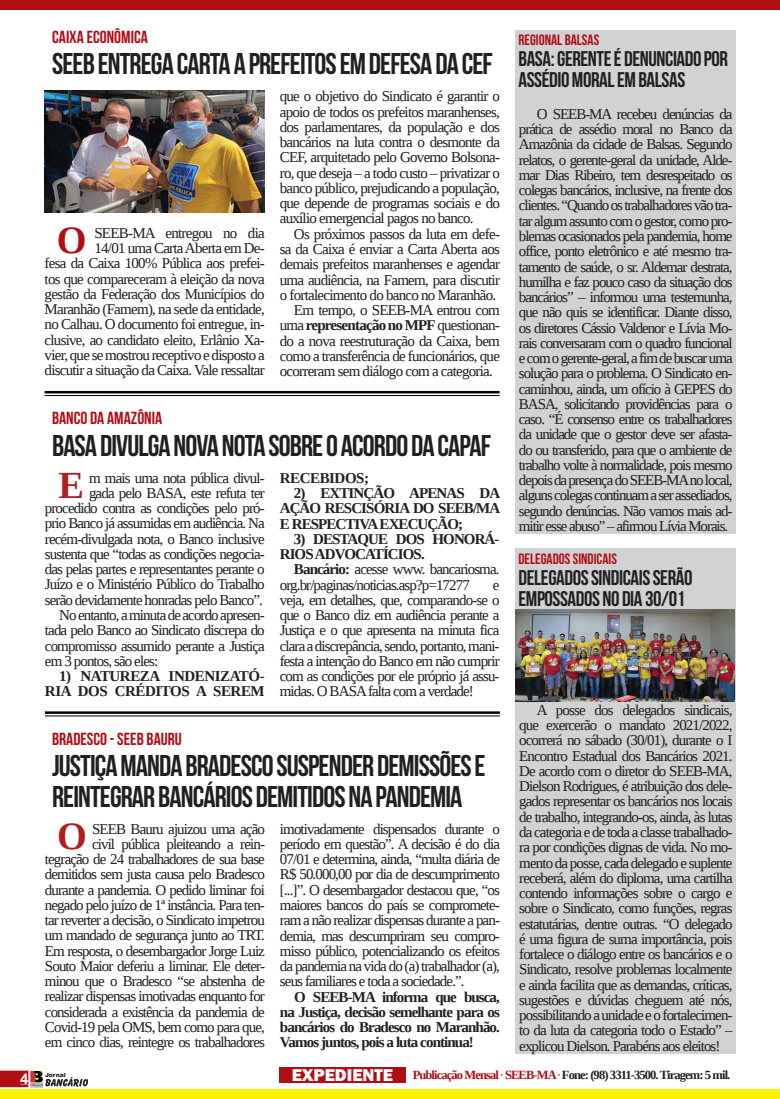
<style>
.page{position:relative;width:780px;height:1099px;background:#fff}
.page>*{position:absolute;margin:0;border:0;box-sizing:border-box;transform-origin:0 0}
.t1{font:700 38.25px "Liberation Serif";color:#af1f22}
.t2{font:700 38.25px "Liberation Serif";color:#b00d15}
.t3{font:30px/31.2px "Bebas Neue";letter-spacing:-.03em;color:#231f20}
.t4{font:21.25px/21.2px "Bebas Neue";letter-spacing:-.02em;color:#231f20}
.t5{font:17.5px "Bebas Neue";color:#b00d15}
.t6{font:15px/15.2px "Liberation Serif";letter-spacing:-.06em;color:#231f20;text-align:justify}
.t7{font:700 15px/15.2px "Liberation Serif";letter-spacing:-.06em;color:#231f20;text-align:justify}
.t8{font:700 15px/15.2px "Liberation Serif";letter-spacing:-.03em;color:#231f20;text-align:right}
.t9{font:15px "Bebas Neue";color:#b00d15}
.t10{font:700 15px "Arial";color:#fff}
.t11{font:700 12.5px "Liberation Serif";letter-spacing:-.07em;color:#231f20}
.t12{font:900 6px "Arial";color:#231f20}
.s1{font-weight:400}
.s2{font-weight:700}
.s3{font-family:"Franklin Gothic";font-weight:800;font-size:17.5px;color:#fff}
.s4{color:#b00d15}
.s5{font-weight:400;color:#b00d15}
</style>
<div class="page">
<svg style="left:0;top:1070px;width:88px;height:18px"></svg>
<div style="left:0;top:1089px;width:779px;height:9px;background:#fff101"></div>
<div style="left:0;top:0;width:779px;height:10px;background:#b00d15"></div>
<div style="left:279px;top:1067px;width:126px;height:15px;background:#b00d15"></div>
<div style="left:515px;top:548px;width:220px;height:505px;background:#d1d2d4"></div>
<div style="left:515px;top:30px;width:220px;height:503px;background:#d1d2d4"></div>
<hr style="left:45px;top:391px;width:454px;height:2px;background:#000">
<hr style="left:45px;top:395px;width:454px;height:1px;background:#000">
<img style="left:45px;top:90px;width:220px;height:122px">
<hr style="left:45px;top:711px;width:455px;height:2px;background:#000">
<hr style="left:45px;top:715px;width:455px;height:1px;background:#000">
<img style="left:515px;top:609px;width:220px;height:92px">
<p class="t5" style="left:52px;top:27px;width:97px">CAIXA ECONÔMICA</p>
<h2 class="t3" style="left:52px;top:48px;width:442px">SEEB ENTREGA CARTA A PREFEITOS EM DEFESA DA CEF</h2>
<p class="t6" style="left:45px;top:225px;width:222px;text-align:right">SEEB-MA entregou no dia<br>14/01 uma Carta Aberta em De-<br>fesa da Caixa 100% Pública aos prefei&shy;tos que compareceram à eleição da nova gestão da Federação dos Municípios do Maranhão (Famem), na sede da entidade, no Calhau. O documento foi entregue, in&shy;clusive, ao candidato eleito, Erlânio Xa&shy;vier, que se mostrou receptivo e disposto a discutir a situação da Caixa. Vale ressaltar</p>
<h1 class="t2" style="left:57px;top:214px;width:31px">O</h1>
<p class="t6" style="left:280px;top:89px;width:222px">que o objetivo do Sindicato é garantir o apoio de todos os prefeitos maranhenses, dos parlamentares, da população e dos bancários na luta contra o desmonte da CEF, arquitetado pelo Governo Bolsona&shy;ro, que deseja – a todo custo – privatizar o banco público, prejudicando a população, que depende de programas sociais e do auxílio emergencial pagos no banco.</p>
<p class="t6" style="left:294px;top:226px;width:207px">Os próximos passos da luta em defe-</p>
<p class="t6" style="left:280px;top:241px;width:222px">sa da Caixa é enviar a Carta Aberta aos</p>
<p class="t6" style="left:280px;top:256px;width:222px">demais prefeitos maranhenses e agendar</p>
<p class="t6" style="left:280px;top:272px;width:222px">uma audiência, na Famem, para discutir</p>
<p class="t6" style="left:280px;top:287px;width:218px">o fortalecimento do banco no Maranhão.</p>
<p class="t6" style="left:294px;top:302px;width:207px">Em tempo, o SEEB-MA entrou com</p>
<p class="t7" style="left:280px;top:317px;width:222px"><span class="s1">uma</span> representação no MPF <span class="s1">questionan-</span></p>
<p class="t6" style="left:280px;top:333px;width:222px">do a nova reestruturação da Caixa, bem</p>
<p class="t6" style="left:280px;top:348px;width:222px">como a transferência de funcionários, que</p>
<p class="t6" style="left:280px;top:363px;width:215px">ocorreram sem diálogo com a categoria.</p>
<p class="t5" style="left:52px;top:408px;width:112px">BANCO DA AMAZÔNIA</p>
<h2 class="t3" style="left:52px;top:429px;width:440px">BASA DIVULGA NOVA NOTA SOBRE O ACORDO DA CAPAF</h2>
<h1 class="t1" style="left:58px;top:459px;width:27px">E</h1>
<p class="t6" style="left:89px;top:470px;width:177px">m mais uma nota pública divul-</p>
<p class="t8" style="left:280px;top:470px;width:91px">RECEBIDOS;</p>
<p class="t7" style="left:280px;top:485px;width:222px;text-indent:14px">2) EXTINÇÃO APENAS DA AÇÃO RESCISÓRIA DO SEEB/MA E RESPECTIVA EXECUÇÃO;</p>
<p class="t7" style="left:280px;top:531px;width:221px;text-indent:14px">3) DESTAQUE DOS HONORÁ-<br>RIOS ADVOCATÍCIOS.</p>
<p class="t6" style="left:280px;top:561px;width:221px;text-indent:14px"><span class="s2">Bancário:</span> acesse www. bancariosma. org.br/paginas/noticias.asp?p=17277</p>
<p class="t6" style="left:89px;top:485px;width:177px">gada pelo BASA, este refuta ter</p>
<p class="t6" style="left:45px;top:500px;width:221px">procedido contra as condições pelo pró-</p>
<p class="t6" style="left:45px;top:515px;width:221px">prio Banco já assumidas em audiência. Na</p>
<p class="t6" style="left:45px;top:531px;width:221px">recém-divulgada nota, o Banco inclusive</p>
<p class="t6" style="left:45px;top:546px;width:221px">sustenta que “todas as condições negocia-</p>
<p class="t6" style="left:45px;top:561px;width:221px">das pelas partes e representantes perante o</p>
<p class="t6" style="left:45px;top:576px;width:221px">Juízo e o Ministério Público do Trabalho</p>
<p class="t6" style="left:45px;top:592px;width:219px">serão devidamente honradas pelo Banco”.</p>
<p class="t6" style="left:59px;top:607px;width:207px">No entanto, a minuta de acordo apresen-</p>
<p class="t6" style="left:45px;top:622px;width:221px">tada pelo Banco ao Sindicato discrepa do</p>
<p class="t6" style="left:45px;top:637px;width:221px">compromisso assumido perante a Justiça</p>
<p class="t6" style="left:45px;top:653px;width:115px">em 3 pontos, são eles:</p>
<p class="t8" style="left:45px;top:668px;width:221px">1) NATUREZA INDENIZATÓ-<br>RIA DOS CRÉDITOS A SEREM</p>
<p class="t6" style="left:280px;top:577px;width:221px;text-indent:213px">e veja, em detalhes, que, comparando-se o que o Banco diz em audiência perante a Justiça e o que apresenta na minuta fica clara a discrepância, sendo, portanto, mani&shy;festa a intenção do Banco em não cumprir com as condições por ele próprio já assu&shy;midas. O BASA falta com a verdade!</p>
<p class="t5" style="left:52px;top:729px;width:131px">BRADESCO - SEEB BAURU</p>
<h2 class="t3" style="left:52px;top:749px;width:435px">JUSTIÇA MANDA BRADESCO SUSPENDER DEMISSÕES E<br>REINTEGRAR BANCÁRIOS DEMITIDOS NA PANDEMIA</h2>
<h1 class="t1" style="left:57px;top:810px;width:31px">O</h1>
<p class="t6" style="left:45px;top:820px;width:221px;text-align:right">SEEB Bauru ajuizou uma ação<br>civil pública pleiteando a rein&shy;tegração de 24 trabalhadores de sua base demitidos sem justa causa pelo Bradesco durante a pandemia. O pedido liminar foi negado pelo juízo de 1ª instância. Para ten&shy;tar reverter a decisão, o Sindicato impetrou um mandado de segurança junto ao TRT.<br>Em resposta, o desembargador Jorge Luiz Souto Maior deferiu a liminar. Ele deter&shy;minou que o Bradesco “se abstenha de realizar dispensas imotivadas enquanto for considerada a existência da pandemia de Covid-19 pela OMS, bem como para que, em cinco dias, reintegre os trabalhadores</p>
<p class="t6" style="left:280px;top:821px;width:221px">imotivadamente dispensados durante o período em questão”. A decisão é do dia 07/01 e determina, ainda, “multa diária de R$ 50.000,00 por dia de descumprimento [...]”. O desembargador destacou que, “os maiores bancos do país se compromete&shy;ram a não realizar dispensas durante a pan&shy;demia, mas descumpriram seu compro&shy;misso público, potencializando os efeitos da pandemia na vida do (a) trabalhador (a), seus familiares e toda a sociedade.”.</p>
<p class="t7" style="left:280px;top:988px;width:221px;text-indent:14px">O SEEB-MA informa que busca, na Justiça, decisão semelhante para os bancários do Bradesco no Maranhão.<br>Vamos juntos, pois a luta continua!</p>
<p class="t9" style="left:518px;top:31px;width:82px">REGIONAL BALSAS</p>
<h3 class="t4" style="left:518px;top:48px;width:211px">BASA: GERENTE É DENUNCIADO POR<br>ASSÉDIO MORAL EM BALSAS</h3>
<p class="t6" style="left:519px;top:106px;width:215px;text-indent:18px">O SEEB-MA recebeu denúncias da prática de assédio moral no Banco da Amazônia da cidade de Balsas. Segundo relatos, o gerente-geral da unidade, Alde&shy;mar Dias Ribeiro, tem desrespeitado os colegas bancários, inclusive, na frente dos clientes. “Quando os trabalhadores vão tra&shy;tar algum assunto com o gestor, como pro&shy;blemas ocasionados pela pandemia, home office, ponto eletrônico e até mesmo tra&shy;tamento de saúde, o sr. Aldemar destrata, humilha e faz pouco caso da situação dos bancários” – informou uma testemunha, que não quis se identificar. Diante disso, os diretores Cássio Valdenor e Lívia Mo&shy;rais conversaram com o quadro funcional e com o gerente-geral, a fim de buscar uma solução para o problema. O Sindicato en&shy;caminhou, ainda, um ofício à GEPES do BASA, solicitando providências para o caso. “É consenso entre os trabalhadores da unidade que o gestor deve ser afasta&shy;do ou transferido, para que o ambiente de trabalho volte à normalidade, pois mesmo depois da presença do SEEB-MA no local, alguns colegas continuam a ser assediados, segundo denúncias. Não vamos mais ad&shy;mitir esse abuso” – afirmou Lívia Morais.</p>
<p class="t9" style="left:518px;top:550px;width:100px">DELEGADOS SINDICAIS</p>
<h3 class="t4" style="left:518px;top:566px;width:175px">DELEGADOS SINDICAIS SERÃO<br>EMPOSSADOS NO DIA 30/01</h3>
<p class="t6" style="left:519px;top:702px;width:215px;text-indent:18px">A posse dos delegados sindicais, que exercerão o mandato 2021/2022, ocorrerá no sábado (30/01), durante o I Encontro Estadual dos Bancários 2021.<br>De acordo com o diretor do SEEB-MA, Dielson Rodrigues, é atribuição dos dele&shy;gados representar os bancários nos locais de trabalho, integrando-os, ainda, às lutas da categoria e de toda a classe trabalhado&shy;ra por condições dignas de vida. No mo&shy;mento da posse, cada delegado e suplente receberá, além do diploma, uma cartilha contendo informações sobre o cargo e sobre o Sindicato, como funções, regras estatutárias, dentre outras. “O delegado é uma figura de suma importância, pois fortalece o diálogo entre os bancários e o Sindicato, resolve problemas localmente e ainda facilita que as demandas, críticas, sugestões e dúvidas cheguem até nós, possibilitando a unidade e o fortalecimen&shy;to da luta da categoria todo o Estado” – explicou Dielson. Parabéns aos eleitos!</p>
<p class="t10" style="left:20px;top:1069px;width:10px">4</p>
<p class="t12" style="left:45px;top:1071px;width:22px">Jornal</p>
<p class="t11" style="left:292px;top:1066px;width:440px"><span class="s3">EXPEDIENTE</span> <span class="s4">Publicação Mensal</span> <span class="s5">·</span> <span class="s4">SEEB-MA</span> <span class="s5">·</span> Fone: (98) 3311-3500. Tiragem: 5 mil.</p>
</div>
